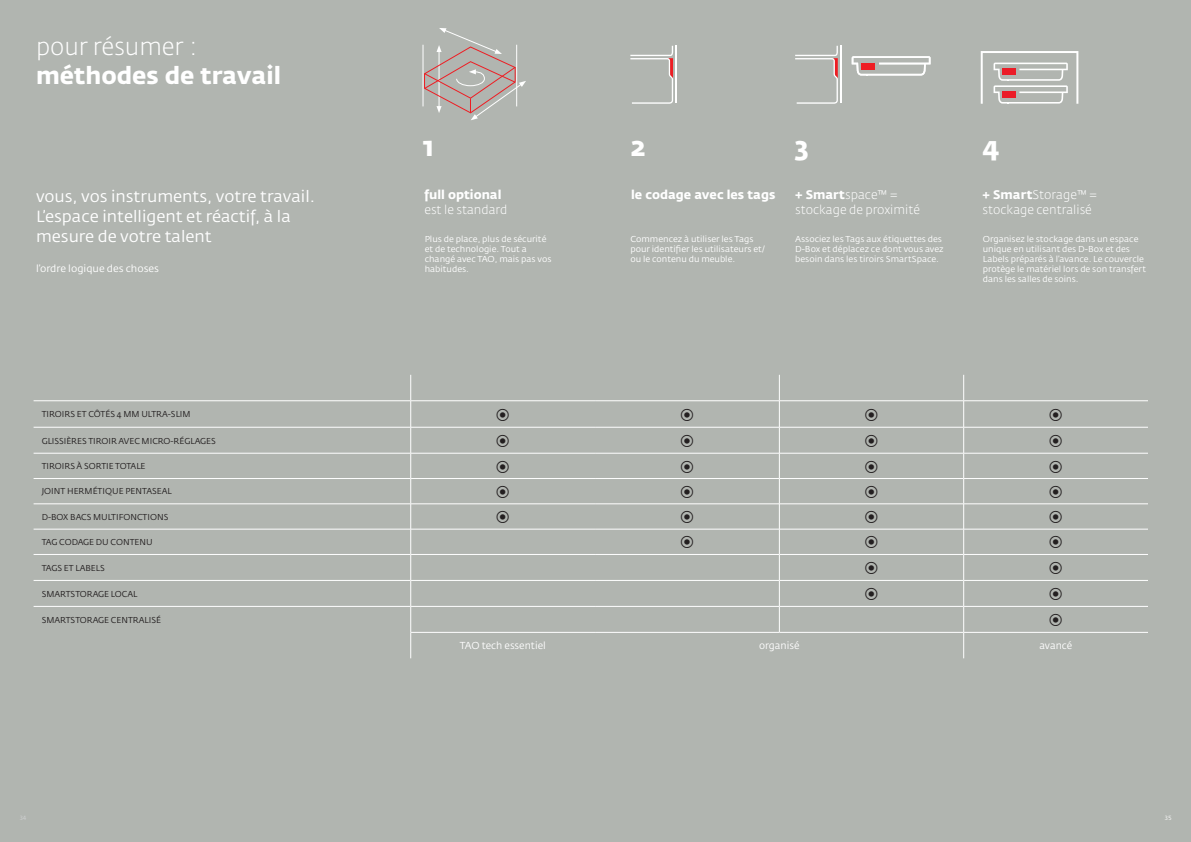
<style>
.page{position:relative;width:1191px;height:842px;background:#b1b5b0}
.page>*{position:absolute;margin:0;border:0;box-sizing:border-box;transform-origin:0 0}
.t1{font:700 27.4px "Fedra Sans Std";color:#fff}
.t2{font:700 24px "Fedra Sans Std";color:#fff}
.t3{font:300 24px "Fedra Sans Std";color:#fff}
.t4{font:17.1px "Fedra Sans Std";color:#231f20}
.t5{font:16px/20px "Fedra Sans Std";color:#fff;scale:1.04 1}
.t6{font:300 12.4px/14.6px "Fedra Sans Std";color:#fff}
.t7{font:700 12.4px "Fedra Sans Std";color:#fff}
.t8{font:10px "Fedra Sans Std";color:#fff}
.t9{font:10px "Fedra Sans Std";color:#fff;scale:1.04 1}
.t10{font:8.5px/10px "Fedra Sans Std";color:#fff;scale:1.04 1}
.t11{font:8.5px "Fedra Sans Std";color:#231f20}
.t12{font:6px "Fedra Sans Std";color:#d1d2d4}
.t13{font:6px "Fedra Sans Std";color:#fff}
.s1{font-weight:700}
</style>
<div class="page">
<svg style="left:993px;top:63px;width:74px;height:39px;background:#c3b8b5"></svg>
<div style="left:980px;top:51px;width:98px;height:54px;border:2px solid #fff"></div>
<hr style="left:840px;top:46px;width:1px;height:57px;background:#fff">
<svg style="left:795px;top:46px;width:43px;height:58px;background:#b9b8b4"></svg>
<hr style="left:675px;top:46px;width:2px;height:57px;background:#fff">
<svg style="left:630px;top:46px;width:43px;height:58px;background:#b9b8b4"></svg>
<svg style="left:851px;top:56px;width:79px;height:20px"></svg>
<hr style="left:422px;top:45px;width:1px;height:61px;background:#fff">
<svg style="left:423px;top:28px;width:103px;height:92px;background:#b7b0ac"></svg>
<hr style="left:34px;top:400px;width:376px;height:1px;background:#fff">
<hr style="left:411px;top:400px;width:184px;height:1px;background:#fff">
<hr style="left:595px;top:400px;width:184px;height:1px;background:#fff">
<hr style="left:779px;top:400px;width:184px;height:1px;background:#fff">
<hr style="left:964px;top:400px;width:184px;height:1px;background:#fff">
<hr style="left:34px;top:427px;width:376px;height:1px;background:#fff">
<hr style="left:411px;top:427px;width:184px;height:1px;background:#fff">
<hr style="left:595px;top:427px;width:184px;height:1px;background:#fff">
<hr style="left:779px;top:427px;width:184px;height:1px;background:#fff">
<hr style="left:964px;top:427px;width:184px;height:1px;background:#fff">
<hr style="left:34px;top:453px;width:376px;height:1px;background:#fff">
<hr style="left:411px;top:453px;width:184px;height:1px;background:#fff">
<hr style="left:595px;top:453px;width:184px;height:1px;background:#fff">
<hr style="left:779px;top:453px;width:184px;height:1px;background:#fff">
<hr style="left:964px;top:453px;width:184px;height:1px;background:#fff">
<hr style="left:34px;top:478px;width:376px;height:1px;background:#fff">
<hr style="left:411px;top:478px;width:184px;height:1px;background:#fff">
<hr style="left:595px;top:478px;width:184px;height:1px;background:#fff">
<hr style="left:779px;top:478px;width:184px;height:1px;background:#fff">
<hr style="left:964px;top:478px;width:184px;height:1px;background:#fff">
<hr style="left:34px;top:503px;width:376px;height:1px;background:#fff">
<hr style="left:411px;top:503px;width:184px;height:1px;background:#fff">
<hr style="left:595px;top:503px;width:184px;height:1px;background:#fff">
<hr style="left:779px;top:503px;width:184px;height:1px;background:#fff">
<hr style="left:964px;top:503px;width:184px;height:1px;background:#fff">
<hr style="left:34px;top:529px;width:376px;height:1px;background:#fff">
<hr style="left:411px;top:529px;width:184px;height:1px;background:#fff">
<hr style="left:595px;top:529px;width:184px;height:1px;background:#fff">
<hr style="left:779px;top:529px;width:184px;height:1px;background:#fff">
<hr style="left:964px;top:529px;width:184px;height:1px;background:#fff">
<hr style="left:34px;top:554px;width:376px;height:1px;background:#fff">
<hr style="left:411px;top:554px;width:184px;height:1px;background:#fff">
<hr style="left:595px;top:554px;width:184px;height:1px;background:#fff">
<hr style="left:779px;top:554px;width:184px;height:1px;background:#fff">
<hr style="left:964px;top:554px;width:184px;height:1px;background:#fff">
<hr style="left:34px;top:580px;width:376px;height:1px;background:#fff">
<hr style="left:411px;top:580px;width:184px;height:1px;background:#fff">
<hr style="left:595px;top:580px;width:184px;height:1px;background:#fff">
<hr style="left:779px;top:580px;width:184px;height:1px;background:#fff">
<hr style="left:964px;top:580px;width:184px;height:1px;background:#fff">
<hr style="left:34px;top:606px;width:376px;height:1px;background:#fff">
<hr style="left:411px;top:606px;width:184px;height:1px;background:#fff">
<hr style="left:595px;top:606px;width:184px;height:1px;background:#fff">
<hr style="left:779px;top:606px;width:184px;height:1px;background:#fff">
<hr style="left:964px;top:606px;width:184px;height:1px;background:#fff">
<hr style="left:411px;top:632px;width:184px;height:1px;background:#fff">
<hr style="left:595px;top:632px;width:184px;height:1px;background:#fff">
<hr style="left:779px;top:632px;width:184px;height:1px;background:#fff">
<hr style="left:964px;top:632px;width:184px;height:1px;background:#fff">
<svg style="left:779px;top:375px;width:1px;height:257px"></svg>
<svg style="left:410px;top:375px;width:1px;height:283px"></svg>
<svg style="left:963px;top:375px;width:1px;height:283px"></svg>
<h2 class="t3" style="left:36px;top:32px;width:162px">pour résumer :</h2>
<h2 class="t2" style="left:36px;top:61px;width:247px">méthodes de travail</h2>
<h3 class="t5" style="left:36px;top:186px;width:270px">vous, vos instruments, votre travail.<br>L’espace intelligent et réactif, à la mesure de votre talent</h3>
<p class="t9" style="left:36px;top:262px;width:120px">l’ordre logique des choses</p>
<h1 class="t1" style="left:423px;top:129px;width:13px">1</h1>
<h1 class="t1" style="left:630px;top:129px;width:17px">2</h1>
<h1 class="t1" style="left:794px;top:129px;width:16px">3</h1>
<h1 class="t1" style="left:982px;top:129px;width:18px">4</h1>
<h3 class="t7" style="left:424px;top:187px;width:79px">full optional</h3>
<h3 class="t7" style="left:631px;top:187px;width:146px">le codage avec les tags</h3>
<h3 class="t6" style="left:424px;top:202px;width:84px">est le standard</h3>
<p class="t10" style="left:425px;top:234px;width:123px">Plus de place, plus de sécurité et de technologie. Tout a changé avec TAO, mais pas vos habitudes.</p>
<p class="t10" style="left:630px;top:234px;width:131px">Commencez à utiliser les Tags pour identifier les utilisateurs et/ ou le contenu du meuble.</p>
<h3 class="t6" style="left:795px;top:187px;width:126px"><span class="s1">+ Smart</span>space™ = stockage de proximité</h3>
<h3 class="t6" style="left:982px;top:187px;width:116px"><span class="s1">+ Smart</span>Storage™ = stockage centralisé</h3>
<p class="t10" style="left:795px;top:234px;width:144px">Associez les Tags aux étiquettes des<br>D-Box et déplacez ce dont vous avez besoin dans les tiroirs SmartSpace.</p>
<p class="t10" style="left:982px;top:234px;width:158px">Organisez le stockage dans un espace unique en utilisant des D-Box et des Labels préparés à l’avance. Le couvercle protège le matériel lors de son transfert dans les salles de soins.</p>
<p class="t11" style="left:42px;top:409px;width:150px">TIROIRS ET CÔTÉS 4 MM ULTRA-SLIM</p>
<h3 class="t4" style="left:495px;top:404px;width:17px">◉</h3>
<h3 class="t4" style="left:679px;top:404px;width:17px">◉</h3>
<h3 class="t4" style="left:864px;top:404px;width:17px">◉</h3>
<h3 class="t4" style="left:1048px;top:404px;width:17px">◉</h3>
<p class="t11" style="left:42px;top:435px;width:176px">GLISSIÈRES TIROIR AVEC MICRO-RÉGLAGES</p>
<h3 class="t4" style="left:495px;top:430px;width:17px">◉</h3>
<h3 class="t4" style="left:679px;top:430px;width:17px">◉</h3>
<h3 class="t4" style="left:864px;top:430px;width:17px">◉</h3>
<h3 class="t4" style="left:1048px;top:430px;width:17px">◉</h3>
<p class="t11" style="left:42px;top:461px;width:105px">TIROIRS À SORTIE TOTALE</p>
<h3 class="t4" style="left:495px;top:456px;width:17px">◉</h3>
<h3 class="t4" style="left:679px;top:456px;width:17px">◉</h3>
<h3 class="t4" style="left:864px;top:456px;width:17px">◉</h3>
<h3 class="t4" style="left:1048px;top:456px;width:17px">◉</h3>
<p class="t11" style="left:42px;top:486px;width:132px">JOINT HERMÉTIQUE PENTASEAL</p>
<h3 class="t4" style="left:495px;top:481px;width:17px">◉</h3>
<h3 class="t4" style="left:679px;top:481px;width:17px">◉</h3>
<h3 class="t4" style="left:864px;top:481px;width:17px">◉</h3>
<h3 class="t4" style="left:1048px;top:481px;width:17px">◉</h3>
<p class="t11" style="left:42px;top:511px;width:128px">D-BOX BACS MULTIFONCTIONS</p>
<h3 class="t4" style="left:495px;top:506px;width:17px">◉</h3>
<h3 class="t4" style="left:679px;top:506px;width:17px">◉</h3>
<h3 class="t4" style="left:864px;top:506px;width:17px">◉</h3>
<h3 class="t4" style="left:1048px;top:506px;width:17px">◉</h3>
<p class="t11" style="left:42px;top:537px;width:113px">TAG CODAGE DU CONTENU</p>
<h3 class="t4" style="left:679px;top:532px;width:17px">◉</h3>
<h3 class="t4" style="left:864px;top:532px;width:17px">◉</h3>
<h3 class="t4" style="left:1048px;top:532px;width:17px">◉</h3>
<p class="t11" style="left:42px;top:562px;width:65px">TAGS ET LABELS</p>
<h3 class="t4" style="left:864px;top:557px;width:17px">◉</h3>
<h3 class="t4" style="left:1048px;top:557px;width:17px">◉</h3>
<p class="t11" style="left:42px;top:588px;width:97px">SMARTSTORAGE LOCAL</p>
<h3 class="t4" style="left:864px;top:583px;width:17px">◉</h3>
<h3 class="t4" style="left:1048px;top:583px;width:17px">◉</h3>
<p class="t11" style="left:42px;top:614px;width:121px">SMARTSTORAGE CENTRALISÉ</p>
<h3 class="t4" style="left:1048px;top:609px;width:17px">◉</h3>
<p class="t8" style="left:460px;top:639px;width:87px">TAO tech essentiel</p>
<p class="t8" style="left:759px;top:639px;width:42px">organisé</p>
<p class="t8" style="left:1039px;top:639px;width:34px">avancé</p>
<p class="t12" style="left:19px;top:814px;width:9px">34</p>
<p class="t13" style="left:1164px;top:814px;width:9px">35</p>
</div>
